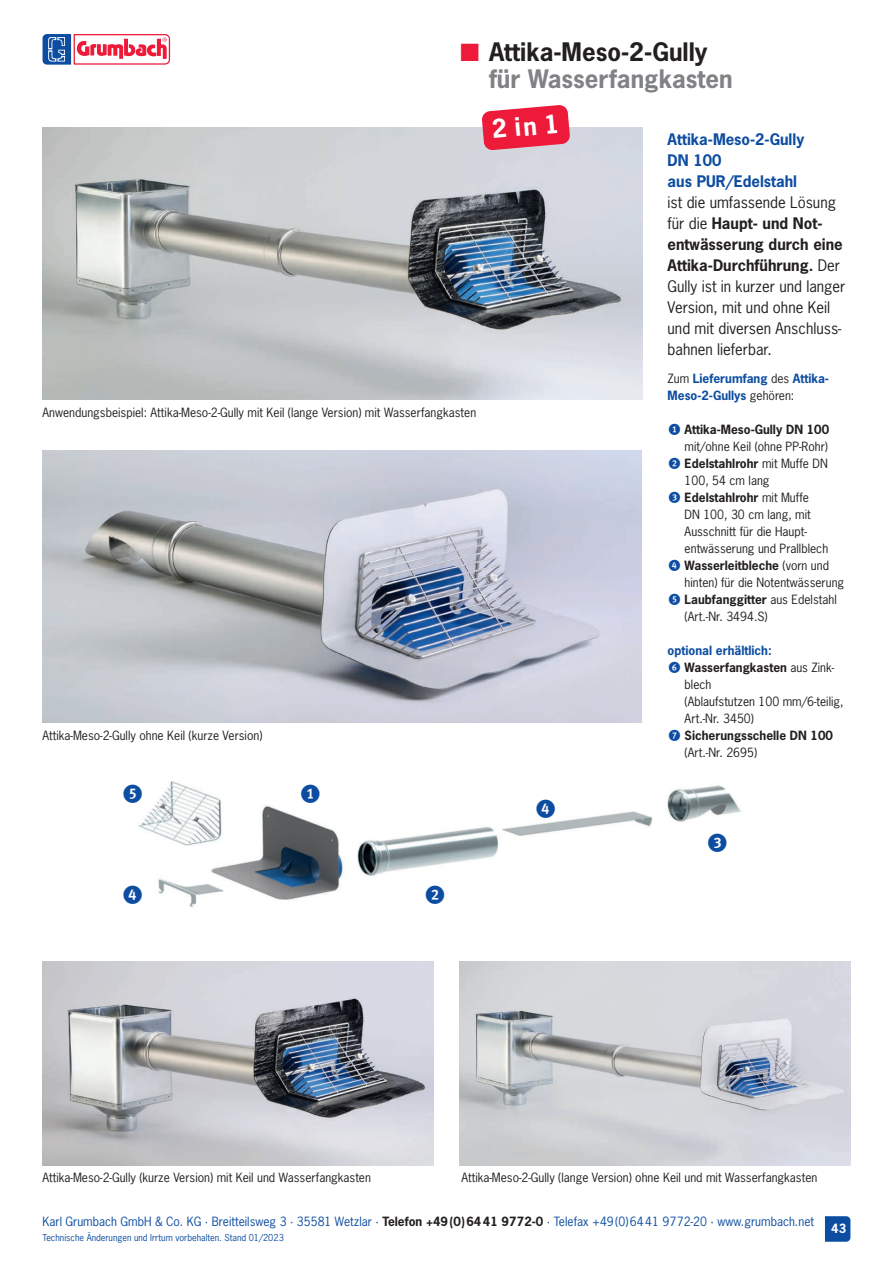
<style>
.page{position:relative;width:893px;height:1263px;background:#fff}
.page>*{position:absolute;margin:0;border:0;box-sizing:border-box;transform-origin:0 0}
.t1{font:27px "My Dingbests";color:#0d4da1}
.t2{font:700 24px "News Gothic Std";color:#231f20}
.t3{font:700 24px "News Gothic Std";color:#808285}
.t4{font:700 24px "News Gothic Std";color:#fff}
.t5{font:15px/21px "News Gothic Std";color:#231f20}
.t6{font:700 15px/21px "News Gothic Std";color:#0d4da1}
.t7{font:12px "News Gothic Std";color:#231f20}
.t8{font:700 12px "News Gothic Std";color:#231f20}
.t9{font:12px "News Gothic Std";color:#0d4da1}
.t10{font:700 12px/17px "News Gothic Std";color:#0d4da1}
.t11{font:700 12px "News Gothic Std";color:#fff}
.t12{font:9px "News Gothic Std";color:#0d4da1}
.s1{font-weight:700}
.s2{font-weight:400;color:#231f20}
.s3{font-family:"My Dingbests";font-weight:400;font-size:16.5px;color:#0d4da1}
.s4{font-weight:400}
.s5{font-weight:700;color:#231f20}
</style>
<div class="page">
<img style="left:138px;top:781px;width:603px;height:127px">
<svg style="left:43px;top:34px;width:127px;height:31px"></svg>
<svg style="left:825px;top:1216px;width:25px;height:26px"></svg>
<img style="left:43px;top:128px;width:599px;height:272px">
<svg style="left:482px;top:105px;width:88px;height:45px;background:#ec3c58"></svg>
<img style="left:43px;top:451px;width:599px;height:272px">
<img style="left:43px;top:961px;width:391px;height:204px">
<img style="left:459px;top:961px;width:391px;height:204px">
<p class="t7" style="left:43px;top:404px;width:435px">Anwendungsbeispiel: Attika-Meso-2-Gully mit Keil (lange Version) mit Wasserfangkasten</p>
<p class="t7" style="left:43px;top:728px;width:221px">Attika-Meso-2-Gully ohne Keil (kurze Version)</p>
<h1 class="t1" style="left:121px;top:779px;width:22px">5</h1>
<h1 class="t1" style="left:299px;top:779px;width:22px">1</h1>
<h2 class="t2" style="left:489px;top:36px;width:220px">Attika-Meso-2-Gully</h2>
<h2 class="t3" style="left:489px;top:63px;width:245px">für Wasserfangkasten</h2>
<h2 class="t4" style="left:491px;top:113px;width:69px;rotate:-5deg">2in1</h2>
<h1 class="t1" style="left:534px;top:794px;width:22px">4</h1>
<p class="t6" style="left:668px;top:128px;width:138px">Attika-Meso-2-Gully<br>DN 100<br>aus PUR/Edelstahl</p>
<p class="t5" style="left:668px;top:191px;width:179px">ist die umfassende Lösung für die <span class="s1">Haupt- und Not&shy;entwässerung durch eine<br>Attika-Durchführung.</span> Der<br>Gully ist in kurzer und langer<br>Version, mit und ohne Keil und mit diversen Anschluss&shy;bahnen lieferbar.</p>
<p class="t10" style="left:668px;top:369px;width:163px"><span class="s2">Zum</span> Lieferumfang <span class="s2">des</span> Attika-<br>Meso-2-Gullys <span class="s2">gehören:</span></p>
<p class="t8" style="left:668px;top:421px;width:163px"><span class="s3">1</span> Attika-Meso-Gully DN 100</p>
<p class="t7" style="left:685px;top:438px;width:145px">mit/ohne Keil (ohne PP-Rohr)</p>
<p class="t8" style="left:668px;top:455px;width:162px"><span class="s3">2</span> Edelstahlrohr <span class="s4">mit Muffe DN</span></p>
<p class="t7" style="left:685px;top:472px;width:86px">100, 54 cm lang</p>
<p class="t8" style="left:668px;top:489px;width:143px"><span class="s3">3</span> Edelstahlrohr <span class="s4">mit Muffe</span></p>
<p class="t7" style="left:685px;top:506px;width:128px">DN 100, 30 cm lang, mit</p>
<p class="t7" style="left:685px;top:524px;width:124px">Ausschnitt für die Haupt-</p>
<p class="t7" style="left:685px;top:541px;width:145px">entwässerung und Prallblech</p>
<p class="t8" style="left:668px;top:557px;width:163px"><span class="s3">4</span> Wasserleitbleche <span class="s4">(vorn und</span></p>
<p class="t7" style="left:685px;top:575px;width:161px">hinten) für die Notentwässerung</p>
<p class="t8" style="left:668px;top:591px;width:171px"><span class="s3">5</span> Laubfanggitter <span class="s4">aus Edelstahl</span></p>
<p class="t7" style="left:685px;top:609px;width:85px">(Art.-Nr. 3494.S)</p>
<p class="t10" style="left:668px;top:642px;width:106px">optional erhältlich:</p>
<p class="t8" style="left:668px;top:659px;width:168px"><span class="s3">6</span> Wasserfangkasten <span class="s4">aus Zink-</span></p>
<p class="t7" style="left:685px;top:677px;width:28px">blech</p>
<p class="t7" style="left:685px;top:694px;width:160px">(Ablaufstutzen 100 mm/6-teilig,</p>
<p class="t7" style="left:685px;top:711px;width:71px">Art.-Nr. 3450)</p>
<p class="t8" style="left:668px;top:727px;width:167px"><span class="s3">7</span> Sicherungsschelle DN 100</p>
<p class="t7" style="left:685px;top:745px;width:74px">(Art.-Nr. 2695)</p>
<h1 class="t1" style="left:706px;top:828px;width:22px">3</h1>
<h1 class="t1" style="left:121px;top:880px;width:22px">4</h1>
<h1 class="t1" style="left:423px;top:880px;width:22px">2</h1>
<p class="t7" style="left:43px;top:1170px;width:330px">Attika-Meso-2-Gully (kurze Version) mit Keil und Wasserfangkasten</p>
<p class="t7" style="left:461px;top:1170px;width:357px">Attika-Meso-2-Gully (lange Version) ohne Keil und mit Wasserfangkasten</p>
<p class="t9" style="left:43px;top:1213px;width:773px">Karl Grumbach GmbH &amp; Co. KG · Breitteilsweg 3 · 35581 Wetzlar · <span class="s5">Telefon +49(0)6441 9772-0</span> · Telefax +49(0)6441 9772-20 · www.grumbach.net</p>
<p class="t12" style="left:43px;top:1232px;width:243px">Technische Änderungen und Irrtum vorbehalten. Stand 01/2023</p>
<p class="t11" style="left:831px;top:1221px;width:16px">43</p>
</div>
